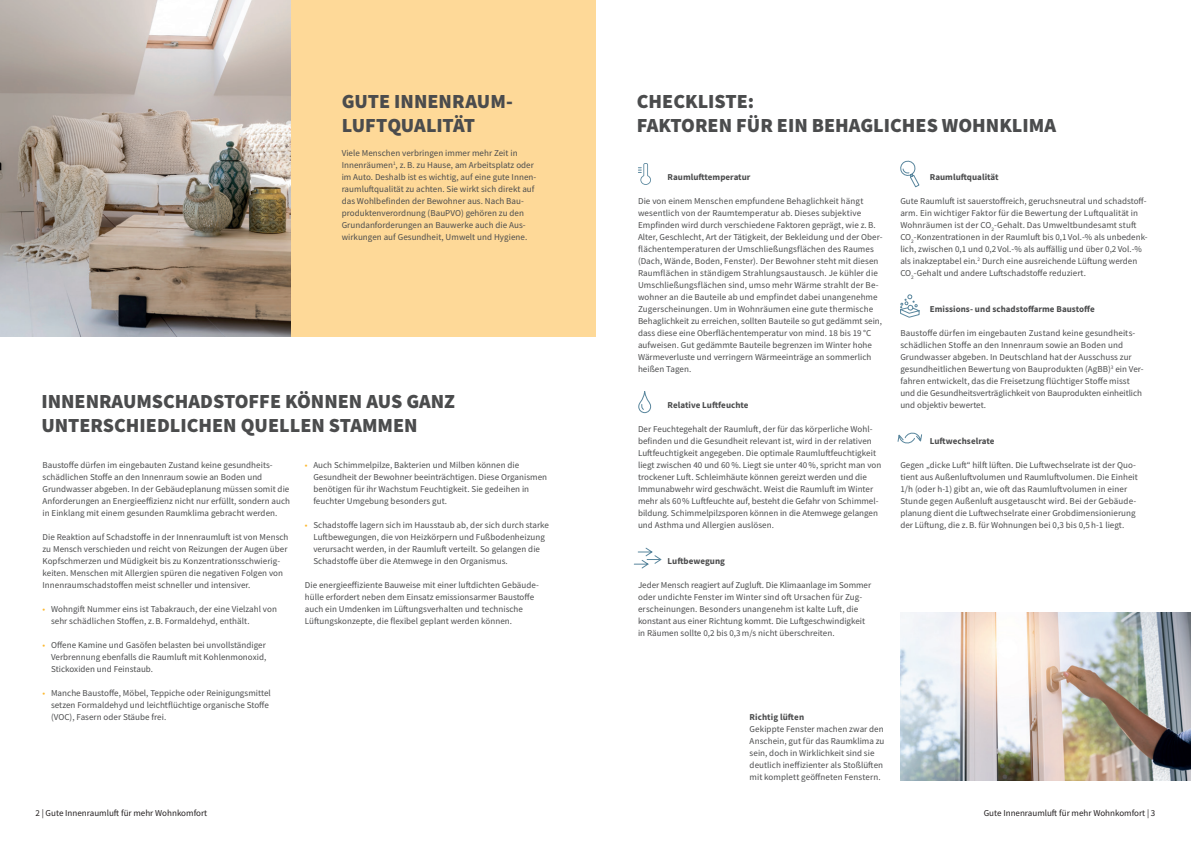
<style>
.page{position:relative;width:1191px;height:842px;background:#fff}
.page>*{position:absolute;margin:0;border:0;box-sizing:border-box;transform-origin:0 0}
.t1{font:900 20px/24px "Source Sans Pro";color:#4b4c4d}
.t2{font:9px/12px "Source Sans Pro";letter-spacing:.005em;color:#4b4c4d}
.t3{font:700 9px "Source Sans Pro";letter-spacing:.005em;color:#4b4c4d}
.t4{font:9px "Source Sans Pro";color:#231f20}
.s1{color:#fdb931}
</style>
<div class="page">
<img style="left:0;top:0;width:291px;height:336px">
<img style="left:900px;top:612px;width:291px;height:168px">
<div style="left:291px;top:0;width:304px;height:336px;background:#fed998"></div>
<svg style="left:633px;top:547px;width:29px;height:22px"></svg>
<svg style="left:897px;top:432px;width:25px;height:12px"></svg>
<svg style="left:900px;top:160px;width:20px;height:28px"></svg>
<svg style="left:638px;top:163px;width:13px;height:22px"></svg>
<svg style="left:638px;top:391px;width:13px;height:22px"></svg>
<svg style="left:900px;top:294px;width:20px;height:24px"></svg>
<h1 class="t1" style="left:342px;top:89px;width:173px">GUTE INNENRAUM-<br>LUFTQUALITÄT</h1>
<p class="t2" style="left:342px;top:147px;width:196px">Viele Menschen verbringen immer mehr Zeit in Innenräumen<sup>1</sup>, z.B. zu Hause, am Arbeitsplatz oder im Auto. Deshalb ist es wichtig, auf eine gute Innen&shy;raumluftqualität zu achten. Sie wirkt sich direkt auf das Wohlbefinden der Bewohner aus. Nach Bau&shy;produktenverordnung (BauPVO) gehören zu den Grundanforderungen an Bauwerke auch die Aus&shy;wirkungen auf Gesundheit, Umwelt und Hygiene.</p>
<h1 class="t1" style="left:41px;top:389px;width:415px">INNENRAUMSCHADSTOFFE KÖNNEN AUS GANZ<br>UNTERSCHIEDLICHEN QUELLEN STAMMEN</h1>
<p class="t2" style="left:43px;top:459px;width:249px">Baustoffe dürfen im eingebauten Zustand keine gesundheits&shy;schädlichen Stoffe an den Innenraum sowie an Boden und Grundwasser abgeben. In der Gebäudeplanung müssen somit die Anforderungen an Energieeffizienz nicht nur erfüllt, sondern auch in Einklang mit einem gesunden Raumklima gebracht werden.</p>
<p class="t2" style="left:43px;top:531px;width:247px">Die Reaktion auf Schadstoffe in der Innenraumluft ist von Mensch zu Mensch verschieden und reicht von Reizungen der Augen über Kopfschmerzen und Müdigkeit bis zu Konzentrationsschwierig&shy;keiten. Menschen mit Allergien spüren die negativen Folgen von Innenraumschadstoffen meist schneller und intensiver.</p>
<p class="t2" style="left:51px;top:603px;width:227px;text-indent:-9px"><span class="s1">•</span> Wohngift Nummer eins ist Tabakrauch, der eine Vielzahl von sehr schädlichen Stoffen, z.B. Formaldehyd, enthält.</p>
<p class="t2" style="left:51px;top:639px;width:217px;text-align:justify;text-indent:-9px"><span class="s1">•</span> Offene Kamine und Gasöfen belasten bei unvollständiger Verbrennung ebenfalls die Raumluft mit Kohlenmonoxid, Stickoxiden und Feinstaub.</p>
<p class="t2" style="left:51px;top:687px;width:221px;text-indent:-9px"><span class="s1">•</span> Manche Baustoffe, Möbel, Teppiche oder Reinigungsmittel setzen Formaldehyd und leichtflüchtige organische Stoffe (VOC), Fasern oder Stäube frei.</p>
<p class="t2" style="left:313px;top:459px;width:235px;text-indent:-9px"><span class="s1">•</span> Auch Schimmelpilze, Bakterien und Milben können die Gesundheit der Bewohner beeinträchtigen. Diese Organismen benötigen für ihr Wachstum Feuchtigkeit. Sie gedeihen in feuchter Umgebung besonders gut.</p>
<p class="t2" style="left:313px;top:519px;width:237px;text-indent:-9px"><span class="s1">•</span> Schadstoffe lagern sich im Hausstaub ab, der sich durch starke Luftbewegungen, die von Heizkörpern und Fußbodenheizung verursacht werden, in der Raumluft verteilt. So gelangen die Schadstoffe über die Atemwege in den Organismus.</p>
<p class="t2" style="left:305px;top:579px;width:235px">Die energieeffiziente Bauweise mit einer luftdichten Gebäude&shy;hülle erfordert neben dem Einsatz emissionsarmer Baustoffe auch ein Umdenken im Lüftungsverhalten und technische Lüftungskonzepte, die flexibel geplant werden können.</p>
<h1 class="t1" style="left:637px;top:89px;width:421px">CHECKLISTE:<br>FAKTOREN FÜR EIN BEHAGLICHES WOHNKLIMA</h1>
<p class="t3" style="left:667px;top:171px;width:84px">Raumlufttemperatur</p>
<p class="t2" style="left:638px;top:195px;width:246px">Die von einem Menschen empfundene Behaglichkeit hängt wesentlich von der Raumtemperatur ab. Dieses subjektive Empfinden wird durch verschiedene Faktoren geprägt, wie z.B.<br>Alter, Geschlecht, Art der Tätigkeit, der Bekleidung und der Ober&shy;flächentemperaturen der Umschließungsflächen des Raumes (Dach, Wände, Boden, Fenster). Der Bewohner steht mit diesen Raumflächen in ständigem Strahlungsaustausch. Je kühler die Umschließungsflächen sind, umso mehr Wärme strahlt der Be&shy;wohner an die Bauteile ab und empfindet dabei unangenehme Zugerscheinungen. Um in Wohnräumen eine gute thermische Behaglichkeit zu erreichen, sollten Bauteile so gut gedämmt sein, dass diese eine Oberflächentemperatur von mind. 18 bis 19 °C aufweisen. Gut gedämmte Bauteile begrenzen im Winter hohe Wärmeverluste und verringern Wärmeeinträge an sommerlich heißen Tagen.</p>
<p class="t3" style="left:667px;top:399px;width:82px">Relative Luftfeuchte</p>
<p class="t2" style="left:638px;top:423px;width:245px">Der Feuchtegehalt der Raumluft, der für das körperliche Wohl&shy;befinden und die Gesundheit relevant ist, wird in der relativen Luftfeuchtigkeit angegeben. Die optimale Raumluftfeuchtigkeit liegt zwischen 40 und 60%. Liegt sie unter 40%, spricht man von trockener Luft. Schleimhäute können gereizt werden und die Immunabwehr wird geschwächt. Weist die Raumluft im Winter mehr als 60% Luftfeuchte auf, besteht die Gefahr von Schimmel&shy;bildung. Schimmelpilzsporen können in die Atemwege gelangen und Asthma und Allergien auslösen.</p>
<p class="t3" style="left:667px;top:555px;width:59px">Luftbewegung</p>
<p class="t2" style="left:638px;top:579px;width:235px">Jeder Mensch reagiert auf Zugluft. Die Klimaanlage im Sommer oder undichte Fenster im Winter sind oft Ursachen für Zug&shy;erscheinungen. Besonders unangenehm ist kalte Luft, die konstant aus einer Richtung kommt. Die Luftgeschwindigkeit in Räumen sollte 0,2 bis 0,3m/s nicht überschreiten.</p>
<p class="t3" style="left:930px;top:171px;width:70px">Raumluftqualität</p>
<p class="t2" style="left:900px;top:195px;width:249px">Gute Raumluft ist sauerstoffreich, geruchsneutral und schadstoff&shy;arm. Ein wichtiger Faktor für die Bewertung der Luftqualität in Wohnräumen ist der CO<sub>2</sub>-Gehalt. Das Umweltbundesamt stuft CO<sub>2</sub>-Konzentrationen in der Raumluft bis 0,1 Vol.-% als unbedenk&shy;lich, zwischen 0,1 und 0,2 Vol.-% als auffällig und über 0,2 Vol.-% als inakzeptabel ein.<sup>2</sup> Durch eine ausreichende Lüftung werden CO<sub>2</sub>-Gehalt und andere Luftschadstoffe reduziert.</p>
<p class="t3" style="left:930px;top:303px;width:166px">Emissions- und schadstoffarme Baustoffe</p>
<p class="t2" style="left:900px;top:327px;width:245px">Baustoffe dürfen im eingebauten Zustand keine gesundheits&shy;schädlichen Stoffe an den Innenraum sowie an Boden und Grundwasser abgeben. In Deutschland hat der Ausschuss zur gesundheitlichen Bewertung von Bauprodukten (AgBB)<sup>3</sup> ein Ver&shy;fahren entwickelt, das die Freisetzung flüchtiger Stoffe misst und die Gesundheitsverträglichkeit von Bauprodukten einheitlich und objektiv bewertet.</p>
<p class="t3" style="left:930px;top:435px;width:66px">Luftwechselrate</p>
<p class="t2" style="left:900px;top:459px;width:239px">Gegen „dicke Luft“ hilft lüften. Die Luftwechselrate ist der Quo&shy;tient aus Außenluftvolumen und Raumluftvolumen. Die Einheit 1/h (oder h-1) gibt an, wie oft das Raumluftvolumen in einer Stunde gegen Außenluft ausgetauscht wird. Bei der Gebäude&shy;planung dient die Luftwechselrate einer Grobdimensionierung der Lüftung, die z.B. für Wohnungen bei 0,3 bis 0,5h-1 liegt.</p>
<p class="t3" style="left:749px;top:711px;width:56px">Richtig lüften</p>
<p class="t2" style="left:749px;top:723px;width:136px">Gekippte Fenster machen zwar den Anschein, gut für das Raumklima zu sein, doch in Wirklichkeit sind sie deutlich ineffizienter als Stoßlüften mit komplett geöffneten Fenstern.</p>
<p class="t4" style="left:35px;top:807px;width:173px">2 | Gute Innenraumluft für mehr Wohnkomfort</p>
<p class="t4" style="left:983px;top:807px;width:173px">Gute Innenraumluft für mehr Wohnkomfort | 3</p>
</div>
